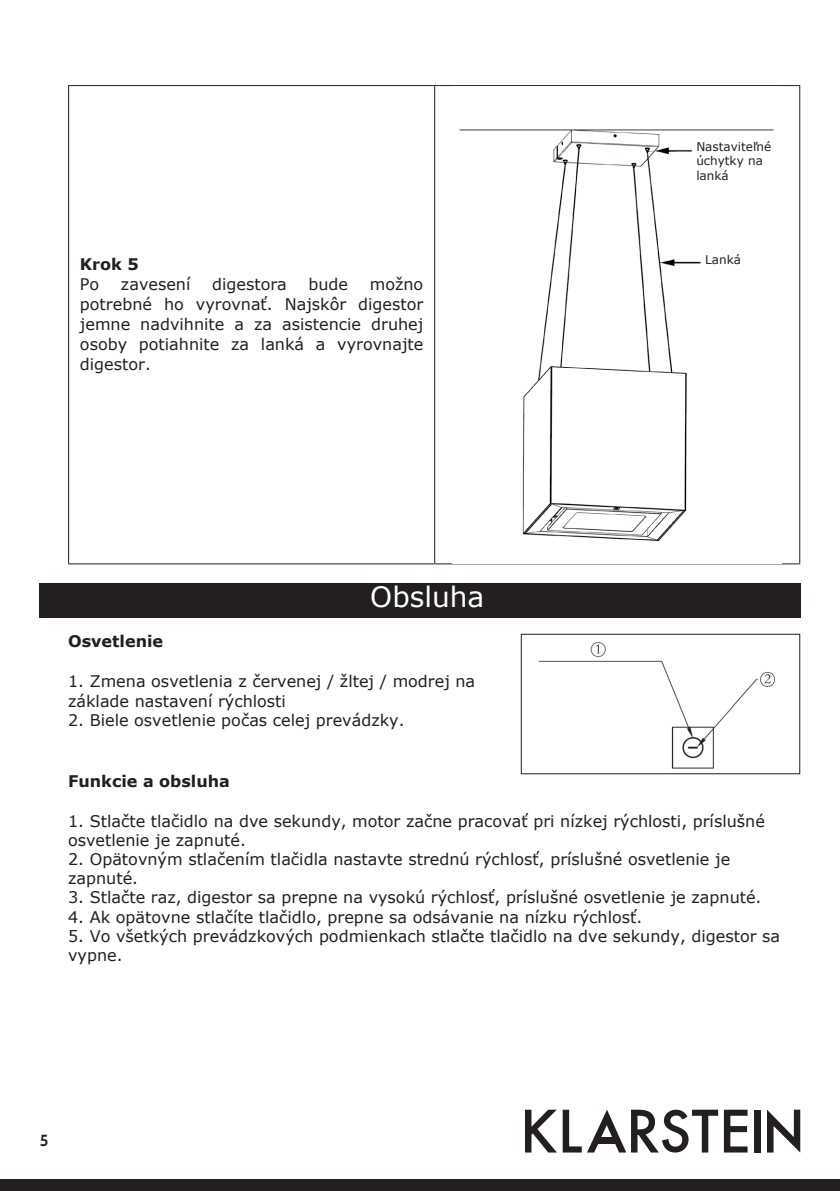
<style>
.page{position:relative;width:840px;height:1191px;background:#fff}
.page>*{position:absolute;margin:0;border:0;box-sizing:border-box;transform-origin:0 0}
.t1{font:28px "Verdana";color:#fff}
.t2{font:16px/20px "Verdana";color:#231f20}
.t3{font:700 16px "Verdana";color:#231f20}
.t4{font:700 16px "Cabin";color:#231f20}
.t5{font:12px/14.4px "Verdana";color:#231f20}
</style>
<div class="page">
<div style="left:0;top:1179px;width:839px;height:12px;background:#231f20"></div>
<svg style="left:525px;top:1109px;width:31px;height:43px"></svg>
<svg style="left:723px;top:1109px;width:24px;height:43px"></svg>
<div style="left:753px;top:1109px;width:7px;height:43px;background:#231f20"></div>
<svg style="left:562px;top:1109px;width:155px;height:43px"></svg>
<div style="left:594px;top:1137px;width:24px;height:6px;background:#231f20"></div>
<svg style="left:767px;top:1109px;width:32px;height:43px"></svg>
<div style="left:39px;top:583px;width:761px;height:34px;background:#231f20"></div>
<hr style="left:68px;top:85px;width:366px;height:1px;background:#231f20">
<hr style="left:68px;top:86px;width:1px;height:477px;background:#231f20">
<hr style="left:434px;top:85px;width:365px;height:1px;background:#231f20">
<hr style="left:434px;top:86px;width:1px;height:477px;background:#231f20">
<hr style="left:798px;top:86px;width:1px;height:477px;background:#231f20">
<hr style="left:68px;top:563px;width:366px;height:1px;background:#231f20">
<hr style="left:434px;top:563px;width:365px;height:1px;background:#231f20">
<img style="left:459px;top:129px;width:315px;height:413px">
<img style="left:538px;top:641px;width:237px;height:128px">
<div style="left:520px;top:634px;width:279px;height:140px;border:1px solid #231f20"></div>
<p class="t3" style="left:80px;top:252px;width:60px">Krok 5</p>
<p class="t2" style="left:80px;top:274px;width:21px">Po</p>
<p class="t2" style="left:121px;top:274px;width:71px">zavesení</p>
<p class="t2" style="left:212px;top:274px;width:76px">digestora</p>
<p class="t2" style="left:308px;top:274px;width:41px">bude</p>
<p class="t2" style="left:80px;top:274px;width:345px;text-align:justify;text-indent:290px">možno potrebné ho vyrovnať. Najskôr digestor jemne nadvihnite a za asistencie druhej osoby potiahnite za lanká a vyrovnajte digestor.</p>
<p class="t5" style="left:696px;top:139px;width:76px">Nastaviteľné úchytky na lanká</p>
<p class="t5" style="left:704px;top:253px;width:37px">Lanká</p>
<h1 class="t1" style="left:370px;top:577px;width:116px">Obsluha</h1>
<p class="t3" style="left:68px;top:630px;width:96px">Osvetlenie</p>
<p class="t2" style="left:68px;top:671px;width:408px">1. Zmena osvetlenia z červenej / žltej / modrej na základe nastavení rýchlosti</p>
<p class="t2" style="left:68px;top:710px;width:338px">2. Biele osvetlenie počas celej prevádzky.</p>
<p class="t3" style="left:68px;top:770px;width:163px">Funkcie a obsluha</p>
<p class="t2" style="left:68px;top:811px;width:698px;line-height:19.2px">1. Stlačte tlačidlo na dve sekundy, motor začne pracovať pri nízkej rýchlosti, príslušné osvetlenie je zapnuté.</p>
<p class="t2" style="left:68px;top:849px;width:663px;line-height:19.2px">2. Opätovným stlačením tlačidla nastavte strednú rýchlosť, príslušné osvetlenie je zapnuté.</p>
<p class="t2" style="left:68px;top:887px;width:694px">3. Stlačte raz, digestor sa prepne na vysokú rýchlosť, príslušné osvetlenie je zapnuté.</p>
<p class="t2" style="left:68px;top:906px;width:575px">4. Ak opätovne stlačíte tlačidlo, prepne sa odsávanie na nízku rýchlosť.</p>
<p class="t2" style="left:68px;top:926px;width:713px;line-height:19.2px">5. Vo všetkých prevádzkových podmienkach stlačte tlačidlo na dve sekundy, digestor sa vypne.</p>
<p class="t4" style="left:40px;top:1130px;width:10px">5</p>
</div>
